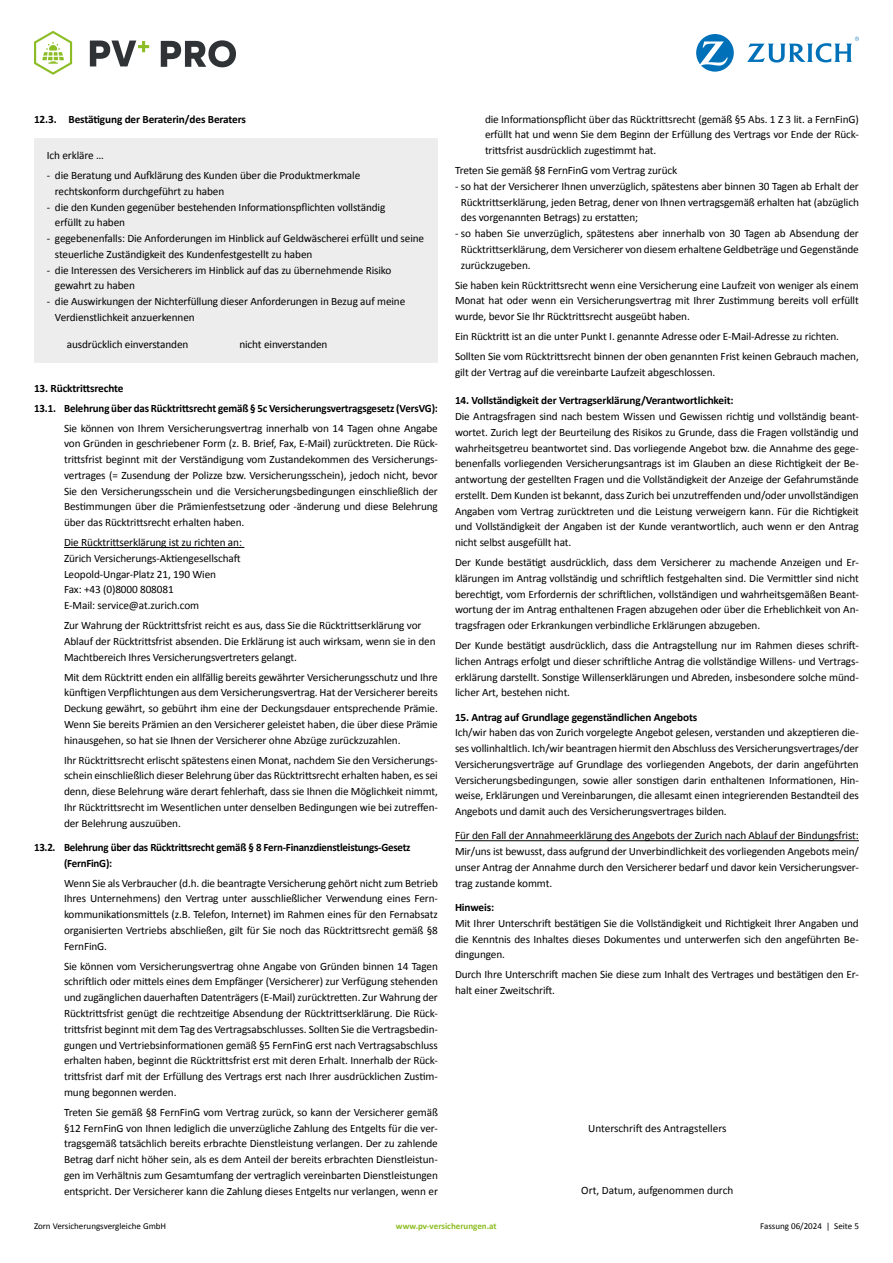
<style>
.page{position:relative;width:893px;height:1263px;background:#fff}
.page>*{position:absolute;margin:0;border:0;box-sizing:border-box;transform-origin:0 0}
.t1{font:11.25px/15.8px "Calibri";letter-spacing:-.01em;color:#000;text-align:justify}
.t2{font:700 11.25px/20px "Calibri";letter-spacing:-.01em;color:#000}
.t3{font:9px "Calibri";color:#000}
.t4{font:700 9px "Calibri";color:#8dbd23}
</style>
<div class="page">
<svg style="left:34px;top:31px;width:38px;height:44px"></svg>
<svg style="left:90px;top:41px;width:59px;height:25px"></svg>
<svg style="left:161px;top:40px;width:75px;height:27px"></svg>
<svg style="left:696px;top:34px;width:38px;height:38px"></svg>
<svg style="left:747px;top:37px;width:112px;height:26px"></svg>
<hr style="left:64px;top:547px;width:180px;height:1px;background:#000">
<div style="left:34px;top:138px;width:404px;height:224px;background:#ededed"></div>
<hr style="left:455px;top:840px;width:404px;height:1px;background:#000">
<p class="t2" style="left:34px;top:108px;width:214px">12.3. Bestätigung der Beraterin/des Beraters</p>
<p class="t1" style="left:47px;top:147px;width:58px">Ich erkläre …</p>
<p class="t1" style="left:55px;top:168px;width:307px;text-indent:-8px">- die Beratung und Aufklärung des Kunden über die Produktmerkmale rechtskonform durchgeführt zu haben</p>
<p class="t1" style="left:55px;top:199px;width:332px;text-indent:-8px">- die den Kunden gegenüber bestehenden Informationspflichten vollständig erfüllt zu haben</p>
<p class="t1" style="left:55px;top:231px;width:371px;text-indent:-8px">- gegebenenfalls: Die Anforderungen im Hinblick auf Geldwäscherei erfüllt und seine steuerliche Zuständigkeit des Kundenfestgestellt zu haben</p>
<p class="t1" style="left:55px;top:262px;width:338px;text-indent:-8px">- die Interessen des Versicherers im Hinblick auf das zu übernehmende Risiko gewahrt zu haben</p>
<p class="t1" style="left:55px;top:294px;width:352px;text-indent:-8px">- die Auswirkungen der Nichterfüllung dieser Anforderungen in Bezug auf meine<br>Verdienstlichkeit anzuerkennen</p>
<p class="t1" style="left:67px;top:337px;width:123px">ausdrücklich einverstanden</p>
<p class="t1" style="left:239px;top:337px;width:90px">nicht einverstanden</p>
<p class="t2" style="left:34px;top:377px;width:405px">13. Rücktrittsrechte<br>13.1. Belehrung über das Rücktrittsrecht gemäß § 5c Versicherungsvertragsgesetz (VersVG):</p>
<p class="t1" style="left:64px;top:420px;width:375px">Sie können von Ihrem Versicherungsvertrag innerhalb von 14 Tagen ohne Angabe von Gründen in geschriebener Form (z. B. Brief, Fax, E-Mail) zurücktreten. Die Rück&shy;trittsfrist beginnt mit der Verständigung vom Zustandekommen des Versicherungs&shy;vertrages (= Zusendung der Polizze bzw. Versicherungsschein), jedoch nicht, bevor Sie den Versicherungsschein und die Versicherungsbedingungen einschließlich der Bestimmungen über die Prämienfestsetzung oder -änderung und diese Belehrung über das Rücktrittsrecht erhalten haben.</p>
<p class="t1" style="left:64px;top:535px;width:180px;text-align:left">Die Rücktrittserklärung ist zu richten an:<br>Zürich Versicherungs-Aktiengesellschaft Leopold-Ungar-Platz 21, 190 Wien<br>Fax: +43 (0)8000 808081<br>E-Mail: service@at.zurich.com</p>
<p class="t1" style="left:64px;top:618px;width:373px;text-align:left">Zur Wahrung der Rücktrittsfrist reicht es aus, dass Sie die Rücktrittserklärung vor<br>Ablauf der Rücktrittsfrist absenden. Die Erklärung ist auch wirksam, wenn sie in den<br>Machtbereich Ihres Versicherungsvertreters gelangt.</p>
<p class="t1" style="left:64px;top:669px;width:375px">Mit dem Rücktritt enden ein allfällig bereits gewährter Versicherungsschutz und Ihre künftigen Verpflichtungen aus dem Versicherungsvertrag. Hat der Versicherer bereits Deckung gewährt, so gebührt ihm eine der Deckungsdauer entsprechende Prämie.<br>Wenn Sie bereits Prämien an den Versicherer geleistet haben, die über diese Prämie hinausgehen, so hat sie Ihnen der Versicherer ohne Abzüge zurückzuzahlen.</p>
<p class="t1" style="left:64px;top:752px;width:375px">Ihr Rücktrittsrecht erlischt spätestens einen Monat, nachdem Sie den Versicherungs&shy;schein einschließlich dieser Belehrung über das Rücktrittsrecht erhalten haben, es sei denn, diese Belehrung wäre derart fehlerhaft, dass sie Ihnen die Möglichkeit nimmt, Ihr Rücktrittsrecht im Wesentlichen unter denselben Bedingungen wie bei zutreffen&shy;der Belehrung auszuüben.</p>
<p class="t2" style="left:64px;top:839px;width:348px;line-height:15.8px;text-indent:-30px">13.2. Belehrung über das Rücktrittsrecht gemäß § 8 Fern-Finanzdienstleistungs-Gesetz (FernFinG):</p>
<p class="t1" style="left:64px;top:875px;width:375px">Wenn Sie als Verbraucher (d.h. die beantragte Versicherung gehört nicht zum Betrieb Ihres Unternehmens) den Vertrag unter ausschließlicher Verwendung eines Fern&shy;kommunikationsmittels (z.B. Telefon, Internet) im Rahmen eines für den Fernabsatz organisierten Vertriebs abschließen, gilt für Sie noch das Rücktrittsrecht gemäß §8<br>FernFinG.</p>
<p class="t1" style="left:64px;top:958px;width:375px">Sie können vom Versicherungsvertrag ohne Angabe von Gründen binnen 14 Tagen schriftlich oder mittels eines dem Empfänger (Versicherer) zur Verfügung stehenden und zugänglichen dauerhaften Datenträgers (E-Mail) zurücktretten. Zur Wahrung der Rücktrittsfrist genügt die rechtzeitige Absendung der Rücktrittserklärung. Die Rück&shy;trittsfrist beginnt mit dem Tag des Vertragsabschlusses. Sollten Sie die Vertragsbedin&shy;gungen und Vertriebsinformationen gemäß §5 FernFinG erst nach Vertragsabschluss erhalten haben, beginnt die Rücktrittsfrist erst mit deren Erhalt. Innerhalb der Rück&shy;trittsfrist darf mit der Erfüllung des Vertrags erst nach Ihrer ausdrücklichen Zustim&shy;mung begonnen werden.</p>
<p class="t1" style="left:64px;top:1104px;width:375px">Treten Sie gemäß §8 FernFinG vom Vertrag zurück, so kann der Versicherer gemäß §12 FernFinG von Ihnen lediglich die unverzügliche Zahlung des Entgelts für die ver&shy;tragsgemäß tatsächlich bereits erbrachte Dienstleistung verlangen. Der zu zahlende Betrag darf nicht höher sein, als es dem Anteil der bereits erbrachten Dienstleistun&shy;gen im Verhältnis zum Gesamtumfang der vertraglich vereinbarten Dienstleistungen entspricht. Der Versicherer kann die Zahlung dieses Entgelts nur verlangen, wenn er</p>
<p class="t1" style="left:485px;top:111px;width:375px">die Informationspflicht über das Rücktrittsrecht (gemäß §5 Abs. 1 Z 3 lit. a FernFinG) erfüllt hat und wenn Sie dem Beginn der Erfüllung des Vertrags vor Ende der Rück&shy;trittsfrist ausdrücklich zugestimmt hat.</p>
<p class="t1" style="left:455px;top:163px;width:224px">Treten Sie gemäß §8 FernFinG vom Vertrag zurück</p>
<p class="t1" style="left:461px;top:178px;width:400px;text-indent:-6px">- so hat der Versicherer Ihnen unverzüglich, spätestens aber binnen 30 Tagen ab Erhalt der Rücktrittserklärung, jeden Betrag, dener von Ihnen vertragsgemäß erhalten hat (abzüglich des vorgenannten Betrags) zu erstatten;</p>
<p class="t1" style="left:461px;top:226px;width:400px;text-indent:-6px">- so haben Sie unverzüglich, spätestens aber innerhalb von 30 Tagen ab Absendung der Rücktrittserklärung, dem Versicherer von diesem erhaltene Geldbeträge und Gegenstände zurückzugeben.</p>
<p class="t1" style="left:455px;top:277px;width:405px">Sie haben kein Rücktrittsrecht wenn eine Versicherung eine Laufzeit von weniger als einem Monat hat oder wenn ein Versicherungsvertrag mit Ihrer Zustimmung bereits voll erfüllt wurde, bevor Sie Ihr Rücktrittsrecht ausgeübt haben.</p>
<p class="t1" style="left:455px;top:326px;width:405px;line-height:20px">Ein Rücktritt ist an die unter Punkt I. genannte Adresse oder E-Mail-Adresse zu richten.<br>Sollten Sie vom Rücktrittsrecht binnen der oben genannten Frist keinen Gebrauch machen,</p>
<p class="t1" style="left:455px;top:364px;width:262px">gilt der Vertrag auf die vereinbarte Laufzeit abgeschlossen.</p>
<p class="t2" style="left:455px;top:390px;width:280px">14. Vollständigkeit der Vertragserklärung/Verantwortlichkeit:</p>
<p class="t1" style="left:455px;top:409px;width:405px">Die Antragsfragen sind nach bestem Wissen und Gewissen richtig und vollständig beant&shy;wortet. Zurich legt der Beurteilung des Risikos zu Grunde, dass die Fragen vollständig und wahrheitsgetreu beantwortet sind. Das vorliegende Angebot bzw. die Annahme des gege&shy;benenfalls vorliegenden Versicherungsantrags ist im Glauben an diese Richtigkeit der Be&shy;antwortung der gestellten Fragen und die Vollständigkeit der Anzeige der Gefahrumstände erstellt. Dem Kunden ist bekannt, dass Zurich bei unzutreffenden und/oder unvollständigen Angaben vom Vertrag zurücktreten und die Leistung verweigern kann. Für die Richtigkeit und Vollständigkeit der Angaben ist der Kunde verantwortlich, auch wenn er den Antrag nicht selbst ausgefüllt hat.</p>
<p class="t1" style="left:455px;top:555px;width:405px">Der Kunde bestätigt ausdrücklich, dass dem Versicherer zu machende Anzeigen und Er&shy;klärungen im Antrag vollständig und schriftlich festgehalten sind. Die Vermittler sind nicht berechtigt, vom Erfordernis der schriftlichen, vollständigen und wahrheitsgemäßen Beant&shy;wortung der im Antrag enthaltenen Fragen abzugehen oder über die Erheblichkeit von An&shy;tragsfragen oder Erkrankungen verbindliche Erklärungen abzugeben.</p>
<p class="t1" style="left:455px;top:638px;width:405px">Der Kunde bestätigt ausdrücklich, dass die Antragstellung nur im Rahmen dieses schrift&shy;lichen Antrags erfolgt und dieser schriftliche Antrag die vollständige Willens- und Vertrags&shy;erklärung darstellt. Sonstige Willenserklärungen und Abreden, insbesondere solche münd&shy;licher Art, bestehen nicht.</p>
<p class="t2" style="left:455px;top:706px;width:244px">15. Antrag auf Grundlage gegenständlichen Angebots</p>
<p class="t1" style="left:455px;top:725px;width:405px">Ich/wir haben das von Zurich vorgelegte Angebot gelesen, verstanden und akzeptieren die&shy;ses vollinhaltlich. Ich/wir beantragen hiermit den Abschluss des Versicherungsvertrages/der Versicherungsverträge auf Grundlage des vorliegenden Angebots, der darin angeführten Versicherungsbedingungen, sowie aller sonstigen darin enthaltenen Informationen, Hin&shy;weise, Erklärungen und Vereinbarungen, die allesamt einen integrierenden Bestandteil des Angebots und damit auch des Versicherungsvertrages bilden.</p>
<p class="t1" style="left:455px;top:828px;width:405px">Für den Fall der Annahmeerklärung des Angebots der Zurich nach Ablauf der Bindungsfrist:<br>Mir/uns ist bewusst, dass aufgrund der Unverbindlichkeit des vorliegenden Angebots mein/ unser Antrag der Annahme durch den Versicherer bedarf und davor kein Versicherungsver&shy;trag zustande kommt.</p>
<p class="t2" style="left:455px;top:897px;width:41px">Hinweis:</p>
<p class="t1" style="left:455px;top:915px;width:405px">Mit Ihrer Unterschrift bestätigen Sie die Vollständigkeit und Richtigkeit Ihrer Angaben und die Kenntnis des Inhaltes dieses Dokumentes und unterwerfen sich den angeführten Be&shy;dingungen.</p>
<p class="t1" style="left:455px;top:967px;width:405px">Durch Ihre Unterschrift machen Sie diese zum Inhalt des Vertrages und bestätigen den Er&shy;halt einer Zweitschrift.</p>
<p class="t1" style="left:588px;top:1120px;width:140px">Unterschrift des Antragstellers</p>
<p class="t1" style="left:581px;top:1182px;width:154px">Ort, Datum, aufgenommen durch</p>
<p class="t3" style="left:34px;top:1220px;width:134px">Zorn Versicherungsvergleiche GmbH</p>
<p class="t4" style="left:396px;top:1220px;width:102px">www.pv-versicherungen.at</p>
<p class="t3" style="left:760px;top:1220px;width:100px">Fassung 06/2024 | Seite 5</p>
</div>
